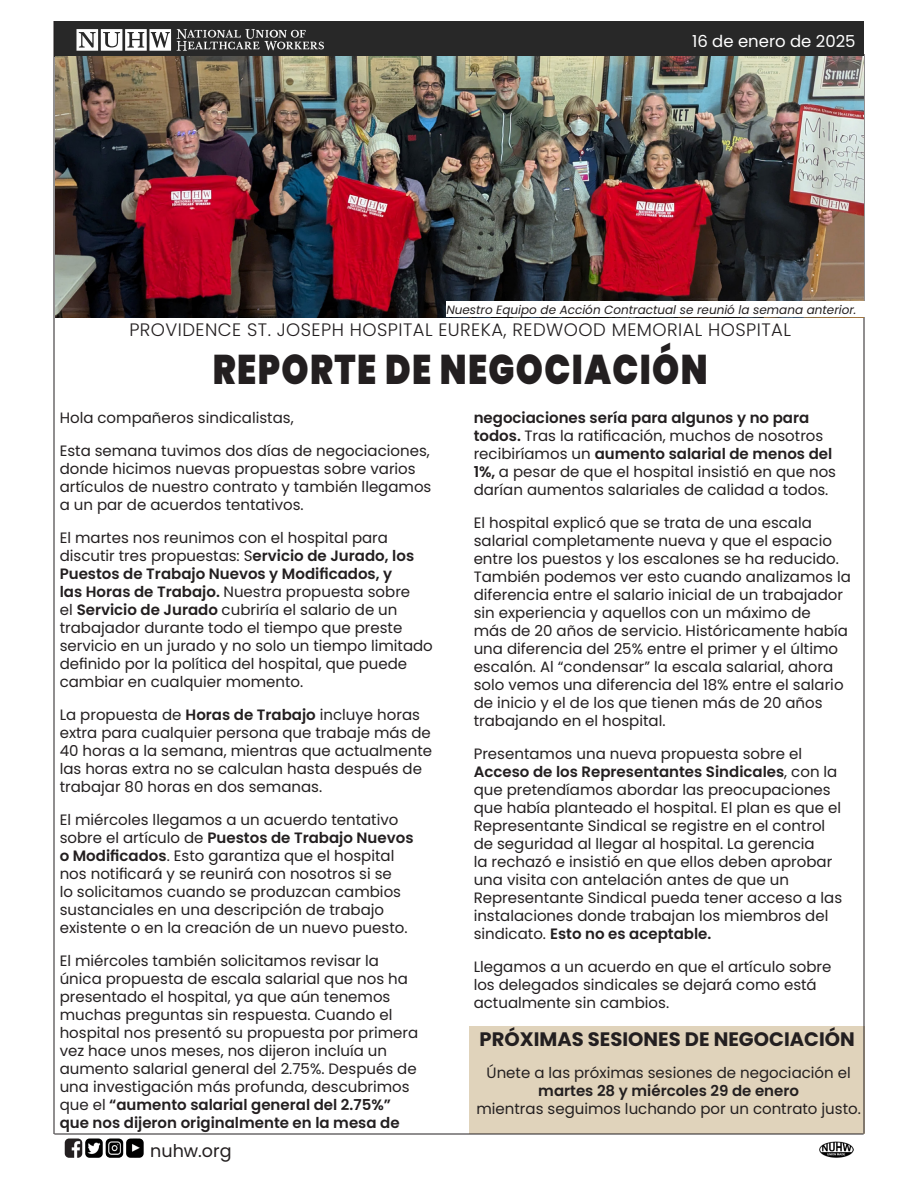
<style>
.page{position:relative;width:918px;height:1188px;background:#fff}
.page>*{position:absolute;margin:0;border:0;box-sizing:border-box;transform-origin:0 0}
.t1{font:900 41.4px "Poppins";letter-spacing:.04em;color:#231f20;scale:.83 1}
.t2{font:700 19.5px "Poppins";color:#231f20}
.t3{font:300 18px "Poppins";letter-spacing:.025em;color:#231f20}
.t4{font:17.55px "Poppins";color:#231f20}
.t5{font:16.5px "Poppins";color:#fff}
.t6{font:15px/18px "Poppins";color:#231f20}
.t7{font:italic 12px "Poppins";color:#231f20}
.s1{font-weight:600}
</style>
<div class="page">
<img style="left:65px;top:1138px;width:17px;height:20px">
<img style="left:85px;top:1138px;width:18px;height:20px">
<img style="left:106px;top:1138px;width:17px;height:20px">
<img style="left:126px;top:1138px;width:18px;height:20px">
<img style="left:819px;top:1141px;width:34px;height:17px">
<div style="left:54px;top:21px;width:810px;height:35px;background:#282828"></div>
<svg style="left:177px;top:29px;width:147px;height:22px"></svg>
<svg style="left:77px;top:29px;width:94px;height:22px"></svg>
<div style="left:469px;top:1026px;width:396px;height:108px;background:#e0d3bb"></div>
<hr style="left:864px;top:54px;width:1px;height:1080px;background:#231f20">
<hr style="left:54px;top:21px;width:1px;height:1113px;background:#231f20">
<hr style="left:54px;top:1134px;width:810px;height:1px;background:#231f20">
<img style="left:55px;top:56px;width:809px;height:261px">
<div style="left:446px;top:302px;width:420px;height:15px;background:#fff"></div>
<p class="t5" style="left:692px;top:31px;width:165px">16 de enero de 2025</p>
<p class="t7" style="left:446px;top:303px;width:412px">Nuestro Equipo de Acción Contractual se reunió la semana anterior.</p>
<p class="t3" style="left:129px;top:319px;width:663px">PROVIDENCE ST. JOSEPH HOSPITAL EUREKA, REDWOOD MEMORIAL HOSPITAL</p>
<p class="t1" style="left:213px;top:345px;width:598px">REPORTE DE NEGOCIACIÓN</p>
<p class="t6" style="left:60px;top:409px;width:235px">Hola compañeros sindicalistas,</p>
<p class="t6" style="left:60px;top:442px;width:373px">Esta semana tuvimos dos días de negociaciones, donde hicimos nuevas propuestas sobre varios artículos de nuestro contrato y también llegamos a un par de acuerdos tentativos.</p>
<p class="t6" style="left:60px;top:529px;width:375px">El martes nos reunimos con el hospital para discutir tres propuestas: S<span class="s1">ervicio de Jurado, los Puestos de Trabajo Nuevos y Modificados, y<br>las Horas de Trabajo.</span> Nuestra propuesta sobre<br>el <span class="s1">Servicio de Jurado</span> cubriría el salario de un trabajador durante todo el tiempo que preste servicio en un jurado y no solo un tiempo limitado definido por la política del hospital, que puede cambiar en cualquier momento.</p>
<p class="t6" style="left:60px;top:706px;width:374px">La propuesta de <span class="s1">Horas de Trabajo</span> incluye horas extra para cualquier persona que trabaje más de 40 horas a la semana, mientras que actualmente las horas extra no se calculan hasta después de trabajar 80 horas en dos semanas.</p>
<p class="t6" style="left:60px;top:811px;width:355px">El miércoles llegamos a un acuerdo tentativo sobre el artículo de <span class="s1">Puestos de Trabajo Nuevos o Modificados</span>. Esto garantiza que el hospital nos notificará y se reunirá con nosotros si se<br>lo solicitamos cuando se produzcan cambios sustanciales en una descripción de trabajo existente o en la creación de un nuevo puesto.</p>
<p class="t6" style="left:60px;top:952px;width:360px">El miércoles también solicitamos revisar la única propuesta de escala salarial que nos ha presentado el hospital, ya que aún tenemos muchas preguntas sin respuesta. Cuando el hospital nos presentó su propuesta por primera vez hace unos meses, nos dijeron incluía un aumento salarial general del 2.75%. Después de una investigación más profunda, descubrimos que el <span class="s1">“aumento salarial general del 2.75%” que nos dijeron originalmente en la mesa de</span></p>
<p class="t6" style="left:474px;top:409px;width:364px"><span class="s1">negociaciones sería para algunos y no para todos.</span> Tras la ratificación, muchos de nosotros recibiríamos un <span class="s1">aumento salarial de menos del 1%,</span> a pesar de que el hospital insistió en que nos darían aumentos salariales de calidad a todos.</p>
<p class="t6" style="left:474px;top:514px;width:379px">El hospital explicó que se trata de una escala salarial completamente nueva y que el espacio entre los puestos y los escalones se ha reducido.<br>También podemos ver esto cuando analizamos la diferencia entre el salario inicial de un trabajador sin experiencia y aquellos con un máximo de<br>más de 20 años de servicio. Históricamente había una diferencia del 25% entre el primer y el último escalón. Al “condensar” la escala salarial, ahora solo vemos una diferencia del 18% entre el salario de inicio y el de los que tienen más de 20 años trabajando en el hospital.</p>
<p class="t6" style="left:474px;top:745px;width:370px">Presentamos una nueva propuesta sobre el <span class="s1">Acceso de los Representantes Sindicales</span>, con la que pretendíamos abordar las preocupaciones que había planteado el hospital. El plan es que el Representante Sindical se registre en el control de seguridad al llegar al hospital. La gerencia<br>la rechazó e insistió en que ellos deben aprobar una visita con antelación antes de que un Representante Sindical pueda tener acceso a las instalaciones donde trabajan los miembros del sindicato. <span class="s1">Esto no es aceptable.</span></p>
<p class="t6" style="left:474px;top:958px;width:359px">Llegamos a un acuerdo en que el artículo sobre los delegados sindicales se dejará como está actualmente sin cambios.</p>
<p class="t2" style="left:480px;top:1028px;width:377px">PRÓXIMAS SESIONES DE NEGOCIACIÓN</p>
<p class="t6" style="left:476px;top:1064px;width:386px;text-align:center">Únete a las próximas sesiones de negociación el <span class="s1">martes 28 y miércoles 29 de enero<br></span>mientras seguimos luchando por un contrato justo.</p>
<p class="t4" style="left:150px;top:1141px;width:83px">nuhw.org</p>
</div>
